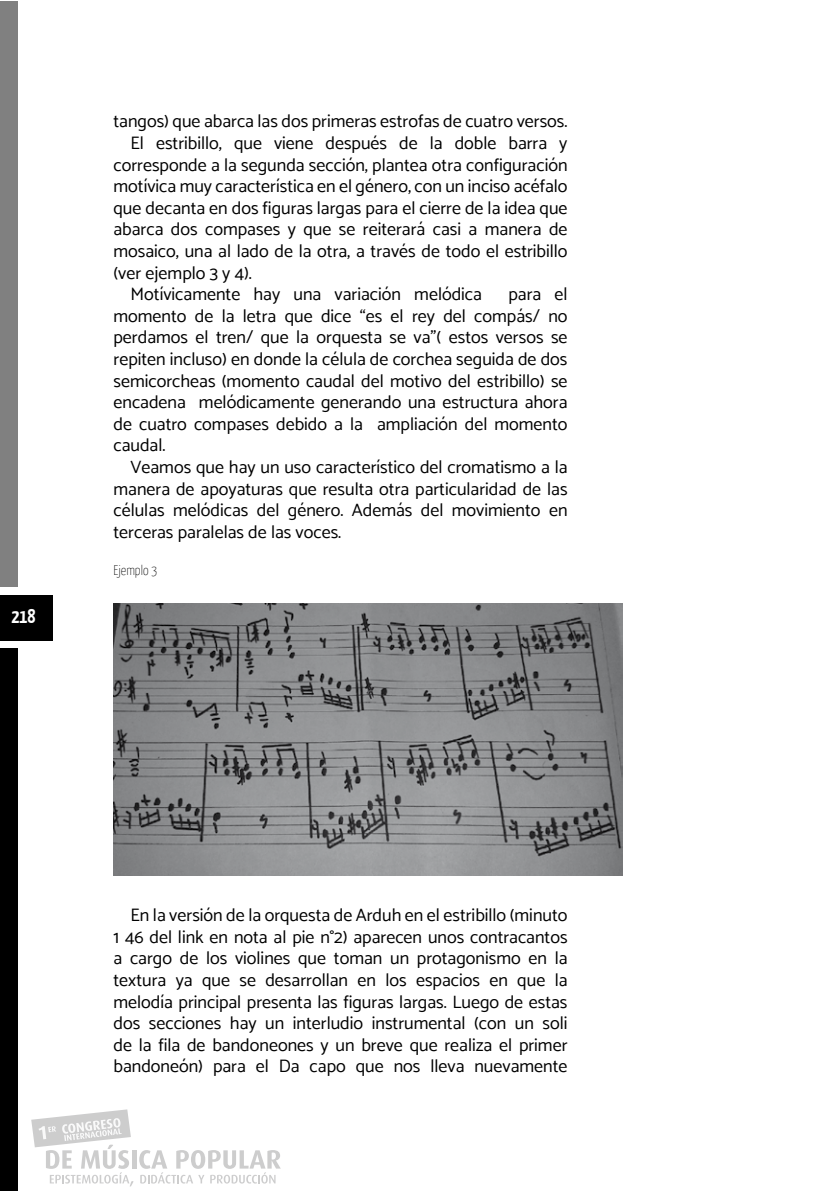
<style>
.page{position:relative;width:840px;height:1191px;background:#fff}
.page>*{position:absolute;margin:0;border:0;box-sizing:border-box;transform-origin:0 0}
.t1{font:700 20px "Yanone Kaffeesatz";color:#fff}
.t2{font:18px/21.6px "Catamaran";color:#000;text-align:justify}
.t3{font:100 14px "Yanone Kaffeesatz";color:#000}
</style>
<div class="page">
<div style="left:0;top:1px;width:17px;height:586px;background:#808080"></div>
<div style="left:0;top:648px;width:17px;height:543px;background:#000"></div>
<hr style="left:132px;top:1150px;width:4px;height:18px;background:#cdcdcd">
<svg style="left:31px;top:1109px;width:102px;height:77px"></svg>
<svg style="left:139px;top:1150px;width:141px;height:33px"></svg>
<div style="left:0;top:595px;width:53px;height:45px;background:#000"></div>
<img style="left:113px;top:603px;width:509px;height:273px">
<p class="t1" style="left:11px;top:604px;width:25px">218</p>
<p class="t2" style="left:113px;top:110px;width:455px">tangos) que abarca las dos primeras estrofas de cuatro versos.</p>
<p class="t2" style="left:130px;top:132px;width:438px">El estribillo, que viene después de la doble barra y</p>
<p class="t2" style="left:113px;top:153px;width:455px">corresponde a la segunda sección, plantea otra configuración</p>
<p class="t2" style="left:113px;top:175px;width:455px">motívica muy característica en el género, con un inciso acéfalo</p>
<p class="t2" style="left:113px;top:197px;width:455px">que decanta en dos figuras largas para el cierre de la idea que</p>
<p class="t2" style="left:113px;top:218px;width:455px">abarca dos compases y que se reiterará casi a manera de</p>
<p class="t2" style="left:113px;top:240px;width:455px">mosaico, una al lado de la otra, a través de todo el estribillo</p>
<p class="t2" style="left:113px;top:261px;width:140px">(ver ejemplo 3 y 4).</p>
<p class="t2" style="left:130px;top:283px;width:353px">Motívicamente hay una variación melódica</p>
<p class="t2" style="left:113px;top:283px;width:455px;text-indent:394px">para el momento de la letra que dice “es el rey del compás/ no perdamos el tren/ que la orquesta se va”( estos versos se repiten incluso) en donde la célula de corchea seguida de dos semicorcheas (momento caudal del motivo del estribillo) se encadena melódicamente generando una estructura ahora de cuatro compases debido a la ampliación del momento caudal.</p>
<p class="t2" style="left:113px;top:456px;width:455px;text-indent:17px">Veamos que hay un uso característico del cromatismo a la manera de apoyaturas que resulta otra particularidad de las células melódicas del género. Además del movimiento en terceras paralelas de las voces.</p>
<p class="t3" style="left:113px;top:562px;width:45px">Ejemplo 3</p>
<p class="t2" style="left:113px;top:904px;width:455px;text-indent:17px">En la versión de la orquesta de Arduh en el estribillo (minuto 1 46 del link en nota al pie n°2) aparecen unos contracantos a cargo de los violines que toman un protagonismo en la textura ya que se desarrollan en los espacios en que la melodía principal presenta las figuras largas. Luego de estas dos secciones hay un interludio instrumental (con un soli de la fila de bandoneones y un breve que realiza el primer bandoneón) para el Da capo que nos lleva nuevamente</p>
</div>
